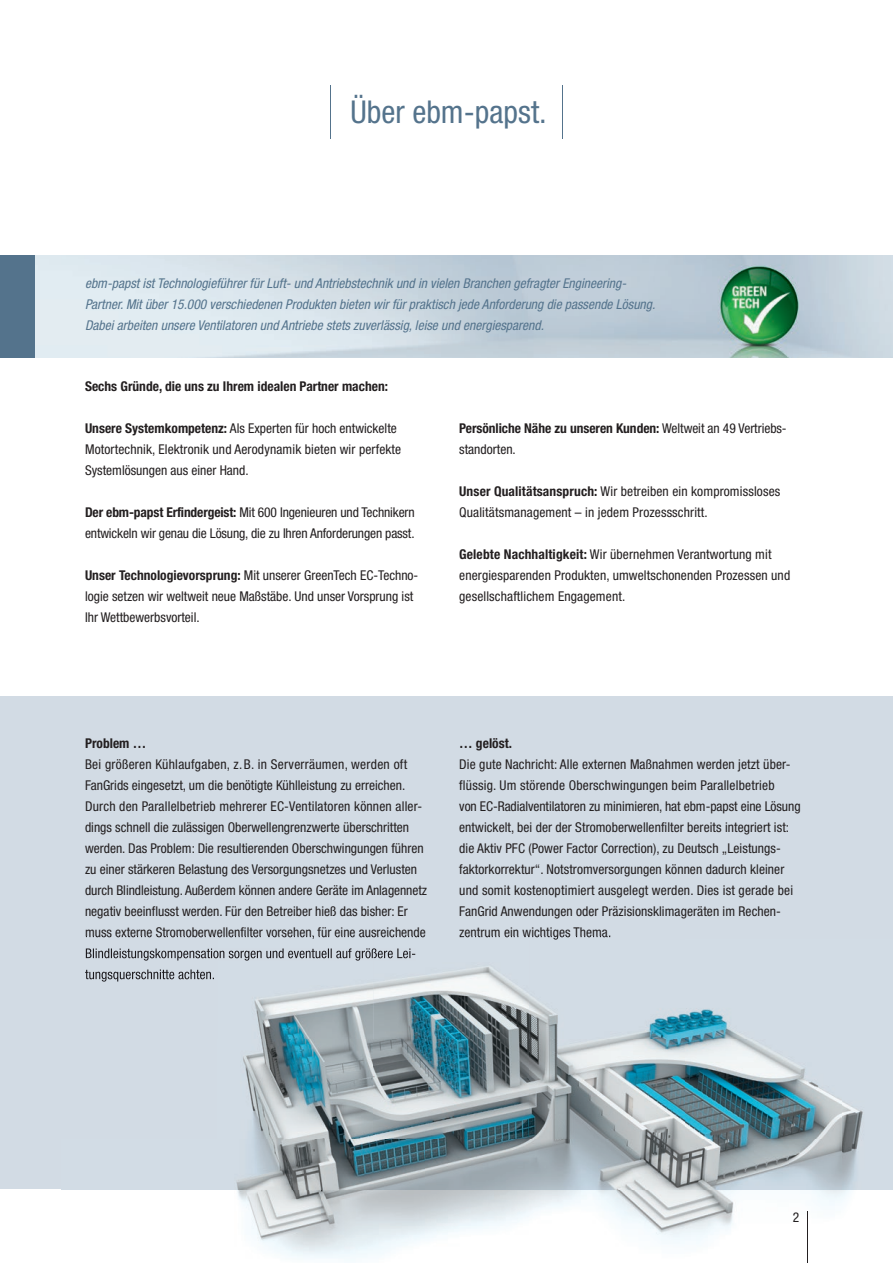
<style>
.page{position:relative;width:893px;height:1263px;background:#fff}
.page>*{position:absolute;margin:0;border:0;box-sizing:border-box;transform-origin:0 0}
.t1{font:condensed 31.5px "Helvetica Neue LT Pro";color:#54738c}
.t2{font:condensed 13.5px/21px "Helvetica Neue LT Pro";letter-spacing:.005em;color:#231f20}
.t3{font:italic condensed 13.5px/21px "Helvetica Neue LT Pro";color:#54738c}
.t4{font:700 condensed 13.5px "Helvetica Neue LT Pro";color:#231f20}
.s1{font-weight:700}
</style>
<div class="page">
<div style="left:0;top:696px;width:893px;height:493px;background:#d2dbe4"></div>
<img style="left:34px;top:255px;width:859px;height:102px">
<hr style="left:330px;top:85px;width:1px;height:54px;background:#54738c">
<hr style="left:563px;top:85px;width:1px;height:54px;background:#54738c">
<div style="left:0;top:255px;width:34px;height:102px;background:#54738c"></div>
<img style="left:62px;top:936px;width:831px;height:325px">
<img style="left:460px;top:936px;width:150px;height:3px">
<img style="left:86px;top:936px;width:340px;height:3px">
<img style="left:460px;top:939px;width:150px;height:1px">
<img style="left:86px;top:948px;width:329px;height:12px">
<img style="left:85px;top:969px;width:129px;height:13px">
<hr style="left:807px;top:1212px;width:1px;height:51px;background:#231f20">
<h1 class="t1" style="left:351px;top:94px;width:198px">Über ebm-papst.</h1>
<p class="t3" style="left:85px;top:273px;width:572px">ebm-papst ist Technologieführer für Luft- und Antriebstechnik und in vielen Branchen gefragter Engineering-<br>Partner. Mit über 15.000 verschiedenen Produkten bieten wir für praktisch jede Anforderung die passende Lösung.<br>Dabei arbeiten unsere Ventilatoren und Antriebe stets zuverlässig, leise und energiesparend.</p>
<p class="t4" style="left:85px;top:378px;width:304px">Sechs Gründe, die uns zu Ihrem idealen Partner machen:</p>
<p class="t2" style="left:85px;top:418px;width:318px"><span class="s1">Unsere Systemkompetenz:</span> Als Experten für hoch entwickelte<br>Motortechnik, Elektronik und Aerodynamik bieten wir perfekte<br>Systemlösungen aus einer Hand.</p>
<p class="t2" style="left:85px;top:502px;width:331px"><span class="s1">Der ebm-papst Erfindergeist:</span> Mit 600 Ingenieuren und Technikern entwickeln wir genau die Lösung, die zu Ihren Anforderungen passt.</p>
<p class="t2" style="left:85px;top:565px;width:335px"><span class="s1">Unser Technologievorsprung:</span> Mit unserer GreenTech EC-Techno&shy;logie setzen wir weltweit neue Maßstäbe. Und unser Vorsprung ist<br>Ihr Wettbewerbsvorteil.</p>
<p class="t2" style="left:459px;top:418px;width:329px"><span class="s1">Persönliche Nähe zu unseren Kunden:</span> Weltweit an 49 Vertrieb s&shy;standorten.</p>
<p class="t2" style="left:459px;top:481px;width:323px"><span class="s1">Unser Qualitätsanspruch:</span> Wir betreiben ein kompromissloses<br>Qualitätsmanagement – in jedem Prozessschritt.</p>
<p class="t2" style="left:459px;top:544px;width:333px"><span class="s1">Gelebte Nachhaltigkeit:</span> Wir übernehmen Verantwortung mit energiesparenden Produkten, umweltschonenden Prozessen und gesellschaftlichem Engagement.</p>
<p class="t4" style="left:85px;top:735px;width:63px">Problem …</p>
<p class="t2" style="left:85px;top:754px;width:344px">Bei größeren Kühlaufgaben, z. B. in Serverräumen, werden oft FanGrids eingesetzt, um die benötigte Kühlleistung zu erreichen.<br>Durch den Parallelbetrieb mehrerer EC-Ventilatoren können aller&shy;dings schnell die zulässigen Oberwellengrenzwerte überschritten werden. Das Problem: Die resultierenden Oberschwingungen führen zu einer stärkeren Belastung des Versorgungsnetzes und Verlusten durch Blindleistung. Außerdem können andere Geräte im Anlagennetz negativ beeinflusst werden. Für den Betreiber hieß das bisher: Er muss externe Stromoberwellenfilter vorsehen, für eine aus reichende</p>
<p class="t4" style="left:459px;top:735px;width:54px">… gelöst.</p>
<p class="t2" style="left:459px;top:754px;width:343px">Die gute Nachricht: Alle externen Maßnahmen werden jetzt über&shy;flüssig. Um störende Oberschwingungen beim Parallelbetrieb<br>von EC-Radialventilatoren zu minimieren, hat ebm-papst eine Lösung entwickelt, bei der der Strom oberwellenfilter bereits integriert ist: die Aktiv PFC (Power Factor Correction), zu Deutsch „Leistungs&shy;faktorkorrektur“. Notstrom versorgungen können dadurch kleiner und somit kostenoptimiert ausgelegt werden. Dies ist gerade bei FanGrid Anwendungen oder Präzisionsklimageräten im Rechen&shy;zentrum ein wichtiges Thema.</p>
<p class="t2" style="left:793px;top:1206px;width:8px">2</p>
</div>
